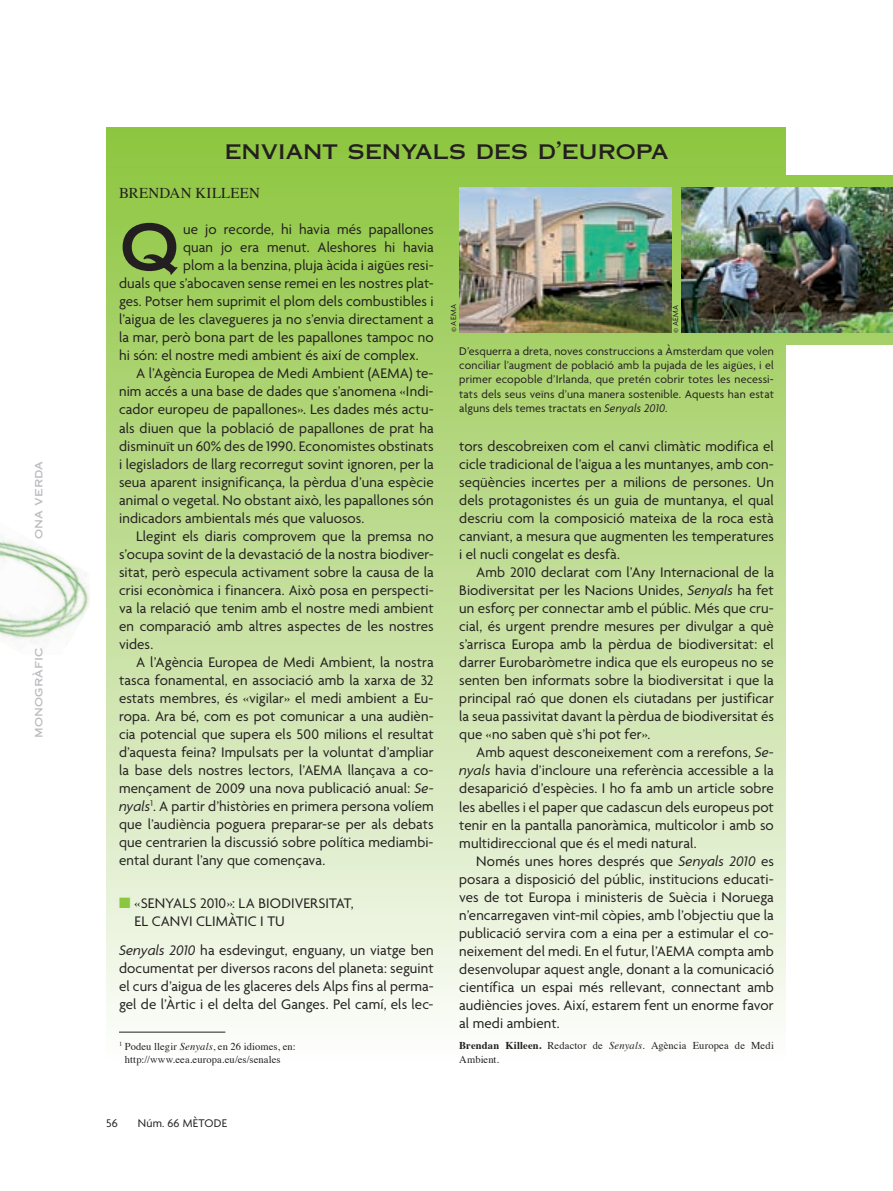
<style>
.page{position:relative;width:893px;height:1191px;background:#fff}
.page>*{position:absolute;margin:0;border:0;box-sizing:border-box;transform-origin:0 0}
.t1{font:64.5px "Copperplate Thirty One AB";color:#231f20}
.t2{font:24px "Copperplate Thirty One AB";letter-spacing:-.015em;color:#231f20}
.t3{font:15px/18px "Agenda";letter-spacing:.005em;color:#231f20;text-align:justify}
.t4{font:15px "Times";letter-spacing:.01em;color:#231f20}
.t5{font:12px/14.2px "Agenda";letter-spacing:.015em;color:#231f20;text-align:justify}
.t6{font:12px "Copperplate Thirty One AB";letter-spacing:.005em;color:#bcbdc0}
.t7{font:10.5px/13.5px "Times";letter-spacing:.01em;color:#231f20}
.t8{font:8.25px "Agenda";letter-spacing:.03em;color:#231f20}
.s1{font-style:italic}
.s2{color:#8bc63e}
.s3{font-weight:700}
</style>
<div class="page">
<img style="left:0;top:536px;width:89px;height:113px">
<div style="left:106px;top:128px;width:787px;height:935px;background:linear-gradient(to bottom,#8dc43e,#fcfcfb)"></div>
<hr style="left:119px;top:1031px;width:106px;height:1px;background:#231f20">
<img style="left:681px;top:187px;width:212px;height:146px">
<img style="left:459px;top:187px;width:212px;height:146px">
<div style="left:787px;top:345px;width:106px;height:722px;background:#fff"></div>
<div style="left:787px;top:85px;width:106px;height:89px;background:#fff"></div>
<p class="t6" style="left:31px;top:539px;width:79px;rotate:-90deg">ONA VERDA</p>
<p class="t6" style="left:31px;top:737px;width:92px;rotate:-90deg">MONOGRÀFIC</p>
<h2 class="t2" style="left:224px;top:137px;width:446px">ENVIANT SENYALS DES D’EUROPA</h2>
<p class="t4" style="left:119px;top:187px;width:142px">BRENDAN KILLEEN</p>
<h1 class="t1" style="left:119px;top:210px;width:62px">Q</h1>
<p class="t3" style="left:183px;top:222px;width:252px">ue jo recorde, hi havia més papallones</p>
<p class="t3" style="left:183px;top:240px;width:252px">quan jo era menut. Aleshores hi havia</p>
<p class="t3" style="left:183px;top:258px;width:252px">plom a la benzina, pluja àcida i aigües resi-</p>
<p class="t3" style="left:119px;top:276px;width:316px">duals que s’abocaven sense remei en les nostres plat-</p>
<p class="t3" style="left:119px;top:294px;width:316px">ges. Potser hem suprimit el plom dels combustibles i</p>
<p class="t3" style="left:119px;top:312px;width:316px">l’aigua de les clavegueres ja no s’envia directament a</p>
<p class="t3" style="left:119px;top:330px;width:316px">la mar, però bona part de les papallones tampoc no</p>
<p class="t3" style="left:119px;top:348px;width:301px">hi són: el nostre medi ambient és així de complex.</p>
<p class="t3" style="left:136px;top:366px;width:299px">A l’Agència Europea de Medi Ambient (AEMA) te-</p>
<p class="t3" style="left:119px;top:384px;width:316px">nim accés a una base de dades que s’anomena «Indi-</p>
<p class="t3" style="left:119px;top:402px;width:316px">cador europeu de papallones». Les dades més actu-</p>
<p class="t3" style="left:119px;top:420px;width:316px">als diuen que la població de papallones de prat ha</p>
<p class="t3" style="left:119px;top:438px;width:316px">disminuït un 60% des de 1990. Economistes obstinats</p>
<p class="t3" style="left:119px;top:456px;width:316px">i legisladors de llarg recorregut sovint ignoren, per la</p>
<p class="t3" style="left:119px;top:474px;width:316px">seua aparent insignificança, la pèrdua d’una espècie</p>
<p class="t3" style="left:119px;top:492px;width:316px">animal o vegetal. No obstant això, les papallones són</p>
<p class="t3" style="left:119px;top:510px;width:247px">indicadors ambientals més que valuosos.</p>
<p class="t3" style="left:136px;top:528px;width:299px">Llegint els diaris comprovem que la premsa no</p>
<p class="t3" style="left:119px;top:546px;width:316px">s’ocupa sovint de la devastació de la nostra biodiver-</p>
<p class="t3" style="left:119px;top:564px;width:316px">sitat, però especula activament sobre la causa de la</p>
<p class="t3" style="left:119px;top:582px;width:316px">crisi econòmica i financera. Això posa en perspecti-</p>
<p class="t3" style="left:119px;top:600px;width:316px">va la relació que tenim amb el nostre medi ambient</p>
<p class="t3" style="left:119px;top:618px;width:316px">en comparació amb altres aspectes de les nostres</p>
<p class="t3" style="left:119px;top:636px;width:36px">vides.</p>
<p class="t3" style="left:136px;top:654px;width:299px">A l’Agència Europea de Medi Ambient, la nostra</p>
<p class="t3" style="left:119px;top:672px;width:316px">tasca fonamental, en associació amb la xarxa de 32</p>
<p class="t3" style="left:119px;top:690px;width:316px">estats membres, és «vigilar» el medi ambient a Eu-</p>
<p class="t3" style="left:119px;top:708px;width:316px">ropa. Ara bé, com es pot comunicar a una audièn-</p>
<p class="t3" style="left:119px;top:726px;width:316px">cia potencial que supera els 500 milions el resultat</p>
<p class="t3" style="left:119px;top:744px;width:316px">d’aquesta feina? Impulsats per la voluntat d’ampliar</p>
<p class="t3" style="left:119px;top:762px;width:316px">la base dels nostres lectors, l’AEMA llançava a co-</p>
<p class="t3" style="left:119px;top:780px;width:316px">mençament de 2009 una nova publicació anual: <span class="s1">Se-</span></p>
<p class="t3" style="left:119px;top:798px;width:316px"><span class="s1">nyals</span><sup>1</sup>. A partir d’històries en primera persona volíem</p>
<p class="t3" style="left:119px;top:816px;width:316px">que l’audiència poguera preparar-se per als debats</p>
<p class="t3" style="left:119px;top:834px;width:316px">que centrarien la discussió sobre política mediambi-</p>
<p class="t3" style="left:119px;top:852px;width:208px">ental durant l’any que començava.</p>
<p class="t3" style="left:135px;top:895px;width:221px;text-indent:-16px"><span class="s2">■</span> «SENYALS 2010»: LA BIODIVERSITAT,<br>EL CANVI CLIMÀTIC I TU</p>
<p class="t3" style="left:119px;top:942px;width:316px"><span class="s1">Senyals 2010</span> ha esdevingut, enguany, un viatge ben documentat per diversos racons del planeta: seguint el curs d’aigua de les glaceres dels Alps fins al perma&shy;gel de l’Àrtic i el delta del Ganges. Pel camí, els lec-</p>
<p class="t7" style="left:125px;top:1040px;width:172px;text-indent:-6px"><sup>1</sup> Podeu llegir <span class="s1">Senyals</span>, en 26 idiomes, en: http://www.eea.europa.eu/es/senales</p>
<p class="t8" style="left:450px;top:332px;width:30px;rotate:-90deg">© AEMA</p>
<p class="t8" style="left:672px;top:333px;width:30px;rotate:-90deg">© AEMA</p>
<p class="t5" style="left:459px;top:345px;width:316px">D’esquerra a dreta, noves construccions a Àmsterdam que volen conciliar l’augment de població amb la pujada de les aigües, i el primer ecopoble d’Irlanda, que pretén cobrir totes les necessi&shy;tats dels seus veïns d’una manera sostenible. Aquests han estat alguns dels temes tractats en <span class="s1">Senyals 2010</span>.</p>
<p class="t3" style="left:459px;top:439px;width:316px">tors descobreixen com el canvi climàtic modifica el cicle tradicional de l’aigua a les muntanyes, amb con&shy;seqüències incertes per a milions de persones. Un dels protagonistes és un guia de muntanya, el qual descriu com la composició mateixa de la roca està canviant, a mesura que augmenten les temperatures i el nucli congelat es desfà.</p>
<p class="t3" style="left:459px;top:565px;width:316px;text-indent:17px">Amb 2010 declarat com l’Any Internacional de la Biodiversitat per les Nacions Unides, <span class="s1">Senyals</span> ha fet un esforç per connectar amb el públic. Més que cru&shy;cial, és urgent prendre mesures per divulgar a què s’arrisca Europa amb la pèrdua de biodiversitat: el darrer Eurobaròmetre indica que els europeus no se senten ben informats sobre la biodiversitat i que la principal raó que donen els ciutadans per justificar la seua passivitat davant la pèrdua de biodiversitat és que «no saben què s’hi pot fer».</p>
<p class="t3" style="left:459px;top:745px;width:316px;text-indent:17px">Amb aquest desconeixement com a rerefons, <span class="s1">Se&shy;nyals</span> havia d’incloure una referència accessible a la desaparició d’espècies. I ho fa amb un article sobre les abelles i el paper que cadascun dels europeus pot tenir en la pantalla panoràmica, multicolor i amb so multidireccional que és el medi natural.</p>
<p class="t3" style="left:459px;top:853px;width:316px;text-indent:17px">Només unes hores després que <span class="s1">Senyals 2010</span> es posara a disposició del públic, institucions educati&shy;ves de tot Europa i ministeris de Suècia i Noruega n’encarregaven vint-mil còpies, amb l’objectiu que la publicació servira com a eina per a estimular el co&shy;neixement del medi. En el futur, l’AEMA compta amb desenvolupar aquest angle, donant a la comunicació científica un espai més rellevant, connectant amb audiències joves. Així, estarem fent un enorme favor al medi ambient.</p>
<p class="t7" style="left:459px;top:1040px;width:316px"><span class="s3">Brendan Killeen.</span> Redactor de <span class="s1">Senyals.</span> Agència Europea de Medi<br>Ambient.</p>
<p class="t5" style="left:106px;top:1116px;width:13px">56</p>
<p class="t5" style="left:138px;top:1116px;width:91px">Núm. 66 MÈTODE</p>
</div>
